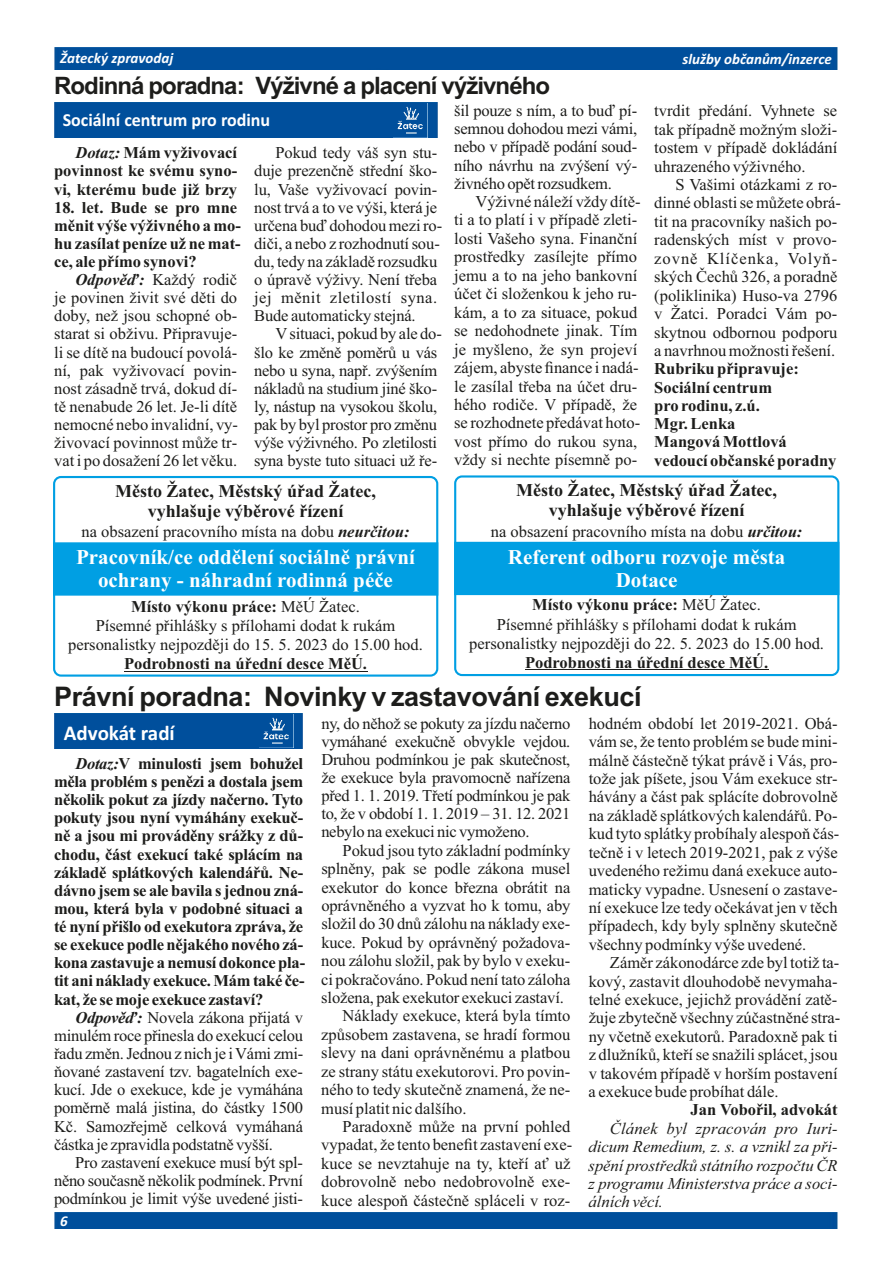
<style>
.page{position:relative;width:893px;height:1263px;background:#fff}
.page>*{position:absolute;margin:0;border:0;box-sizing:border-box;transform-origin:0 0}
.t1{font:700 27px "Arial";letter-spacing:-.015em;color:#1d1d1b}
.t2{font:700 24px "Arial";letter-spacing:-.04em;color:#1d1d1b}
.t3{font:700 21px/23.2px "Times New Roman";color:#fff;text-align:center}
.t4{font:700 21px "Calibri";color:#fff}
.t5{font:700 18.45px "Calibri";color:#fff}
.t6{font:700 18px/20px "Times New Roman";color:#1d1d1b;text-align:center}
.t7{font:16.5px/18.1px "Times New Roman";color:#1d1d1b;text-align:justify}
.t8{font:700 16.5px/18.1px "Times New Roman";letter-spacing:-.015em;color:#1d1d1b}
.t9{font:italic 16.5px/18.5px "Times New Roman";color:#1d1d1b;text-align:justify}
.t10{font:italic 700 15px "Calibri";color:#fff}
.s1{font-style:italic}
.s2{font-weight:700;font-style:italic}
.s3{font-weight:700}
</style>
<div class="page">
<div style="left:55px;top:47px;width:783px;height:22px;background:#004f9c"></div>
<div style="left:55px;top:1212px;width:783px;height:17px;background:#004f9c"></div>
<div style="left:54px;top:103px;width:383px;height:35px;background:#004f9c"></div>
<img style="left:394px;top:103px;width:33px;height:35px">
<div style="left:54px;top:714px;width:249px;height:34px;background:#004f9c"></div>
<img style="left:260px;top:714px;width:33px;height:34px">
<svg style="left:56px;top:541px;width:383px;height:56px;background:#0ca3e4"></svg>
<div style="left:457px;top:541px;width:383px;height:55px;background:#009fe3"></div>
<hr style="left:124px;top:671px;width:243px;height:1px;background:#1d1d1b">
<hr style="left:525px;top:669px;width:243px;height:1px;background:#1d1d1b">
<div style="left:53px;top:476px;width:385px;height:201px;border:2px solid #009fe3;border-radius:7px"></div>
<div style="left:454px;top:475px;width:385px;height:201px;border:2px solid #009fe3;border-radius:7px"></div>
<p class="t10" style="left:60px;top:52px;width:114px">Žatecký zpravodaj</p>
<h2 class="t2" style="left:54px;top:77px;width:497px">Rodinná poradna: Výživné a placení výživného</h2>
<p class="t5" style="left:63px;top:112px;width:209px">Sociální centrum pro rodinu</p>
<p class="t7" style="left:454px;top:103px;width:185px">šil pouze s ním, a to buď pí&shy;semnou dohodou mezi vámi, nebo v případě podání soud&shy;ního návrhu na zvýšení vý&shy;živného opět rozsudkem.</p>
<p class="t7" style="left:454px;top:194px;width:188px;text-align:left;text-indent:21px">Výživné náleží vždy dítě&shy;ti a to platí i v případě zleti&shy;losti Vašeho syna. Finanční prostředky zasílejte přímo jemu a to na jeho bankovní účet či složenkou k jeho ru&shy;kám, a to za situace, pokud se nedohodnete jinak. Tím je myšleno, že syn projeví zájem, abyste finance i nadá&shy;le zasílal třeba na účet dru&shy;hého rodiče. V případě, že se rozhodnete předávat hoto&shy;vost přímo do rukou syna, vždy si nechte písemně po-</p>
<p class="t8" style="left:54px;top:145px;width:185px;text-align:justify;text-indent:21px"><span class="s1">Dotaz:</span> Mám vyživovací povinnost ke svému syno&shy;vi, kterému bude již brzy</p>
<p class="t8" style="left:54px;top:200px;width:188px">18. let. Bude se pro mne měnit výše výživného a mo&shy;hu zasílat peníze už ne mat&shy;ce, ale přímo synovi?</p>
<p class="t7" style="left:54px;top:272px;width:185px;text-indent:21px"><span class="s2">Odpověď:</span> Každý rodič je povinen živit své děti do doby, než jsou schopné ob&shy;starat si obživu. Připravuje&shy;li se dítě na budoucí povolá&shy;ní, pak vyživovací povin&shy;nost zásadně trvá, dokud dí&shy;tě nenabude 26 let. Je-li dítě nemocné nebo invalidní, vy&shy;živovací povinnost může tr&shy;vat i po dosažení 26 let věku.</p>
<p class="t7" style="left:254px;top:145px;width:190px;text-align:left;text-indent:21px">Pokud tedy váš syn stu&shy;duje prezenčně střední ško&shy;lu, Vaše vyživovací povin&shy;nost trvá a to ve výši, která je určena buď dohodou mezi ro&shy;diči, a nebo z rozhodnutí sou&shy;du, tedy na základě rozsudku o úpravě výživy. Není třeba jej měnit zletilostí syna.<br>Bude automaticky stejná.</p>
<p class="t7" style="left:254px;top:326px;width:189px;text-align:left;text-indent:21px">Vsituaci, pokud by ale do&shy;šlo ke změně poměrů u vás nebo u syna, např. zvýšením nákladů na studium jiné ško&shy;ly, nástup na vysokou školu, pak by byl prostor pro změnu výše výživného. Po zletilosti syna byste tuto situaci už ře-</p>
<p class="t10" style="left:683px;top:53px;width:151px">služby občanům/inzerce</p>
<p class="t7" style="left:654px;top:103px;width:185px">tvrdit předání. Vyhnete se tak případně možným složi&shy;tostem v případě dokládání uhrazeného výživného.</p>
<p class="t7" style="left:654px;top:177px;width:188px;text-align:left;text-indent:21px">S Vašimi otázkami z ro&shy;dinné oblasti se můžete obrá&shy;tit na pracovníky našich po&shy;radenských míst v provo&shy;zovně Klíčenka, Volyň&shy;ských Čechů 326, a poradně (poliklinika) Huso-va 2796 v Žatci. Poradci Vám po&shy;skytnou odbornou podporu a navrhnou možnosti řešení.</p>
<p class="t8" style="left:654px;top:361px;width:184px">Rubriku připravuje:<br>Sociální centrum<br>pro rodinu, z.ú.<br>Mgr. Lenka<br>Mangová Mottlová vedoucí občanské poradny</p>
<p class="t6" style="left:115px;top:482px;width:262px">Město Žatec, Městský úřad Žatec, vyhlašuje výběrové řízení</p>
<p class="t7" style="left:81px;top:524px;width:330px">na obsazení pracovního místa na dobu <span class="s2">neurčitou:</span></p>
<p class="t3" style="left:76px;top:548px;width:340px">Pracovník/ce oddělení sociálně právní ochrany - náhradní rodinná péče</p>
<p class="t7" style="left:68px;top:598px;width:356px;line-height:19.4px;text-align:center"><span class="s3">Místo výkonu práce:</span> MěÚ Žatec.<br>Písemné přihlášky s přílohami dodat k rukám personalistky nejpozději do 15. 5. 2023 do 15.00 hod.</p>
<p class="t8" style="left:124px;top:656px;width:245px">Podrobnosti na úřední desce MěÚ.</p>
<p class="t6" style="left:516px;top:482px;width:262px">Město Žatec, Městský úřad Žatec, vyhlašuje výběrové řízení</p>
<p class="t7" style="left:491px;top:524px;width:313px">na obsazení pracovního místa na dobu <span class="s2">určitou:</span></p>
<p class="t3" style="left:508px;top:547px;width:279px">Referent odboru rozvoje města<br>Dotace</p>
<p class="t7" style="left:469px;top:597px;width:356px;line-height:19.4px;text-align:center"><span class="s3">Místo výkonu práce:</span> MěÚ Žatec.<br>Písemné přihlášky s přílohami dodat k rukám personalistky nejpozději do 22. 5. 2023 do 15.00 hod.</p>
<p class="t8" style="left:525px;top:655px;width:245px">Podrobnosti na úřední desce MěÚ.</p>
<h1 class="t1" style="left:54px;top:686px;width:589px">Právní poradna: Novinky v zastavování exekucí</h1>
<p class="t4" style="left:64px;top:724px;width:112px">Advokát radí</p>
<p class="t8" style="left:54px;top:756px;width:253px;text-indent:21px"><span class="s1">Dotaz:</span>V minulosti jsem bohužel měla problém s penězi a dostala jsem několik pokut za jízdy načerno. Tyto pokuty jsou nyní vymáhány exekuč&shy;ně a jsou mi prováděny srážky z dů&shy;chodu, část exekucí také splácím na základě splátkových kalendářů. Ne&shy;dávno jsem se ale bavila s jednou zná&shy;mou, která byla v podobné situaci a té nyní přišlo od exekutora zpráva, že se exekuce podle nějakého nového zá&shy;kona zastavuje a nemusí dokonce pla&shy;tit ani náklady exekuce. Mám také če&shy;kat, že se moje exekuce zastaví?</p>
<p class="t7" style="left:54px;top:1010px;width:251px;text-indent:21px"><span class="s2">Odpověď:</span> Novela zákona přijatá v minulém roce přinesla do exekucí celou řadu změn. Jednou z nich je i Vámi zmi&shy;ňované zastavení tzv. bagatelních exe&shy;kucí. Jde o exekuce, kde je vymáhána poměrně malá jistina, do částky 1500<br>Kč. Samozřejmě celková vymáhaná částka je zpravidla podstatně vyšší.</p>
<p class="t7" style="left:54px;top:1155px;width:251px;text-indent:21px">Pro zastavení exekuce musí být spl&shy;něno současně několik podmínek. První podmínkou je limit výše uvedené jisti-</p>
<p class="t7" style="left:589px;top:715px;width:252px">hodném období let 2019-2021. Obá&shy;vám se, že tento problém se bude mini&shy;málně částečně týkat právě i Vás, pro&shy;tože jak píšete, jsou Vám exekuce str&shy;hávány a část pak splácíte dobrovolně na základě splátkových kalendářů. Po&shy;kud tyto splátky probíhaly alespoň čás&shy;tečně i v letech 2019-2021, pak z výše uvedeného režimu daná exekuce auto&shy;maticky vypadne. Usnesení o zastave&shy;ní exekuce lze tedy očekávat jen v těch případech, kdy byly splněny skutečně všechny podmínky výše uvedené.</p>
<p class="t7" style="left:589px;top:955px;width:253px;text-align:left;text-indent:21px">Záměr zákonodárce zde byl totiž ta&shy;kový, zastavit dlouhodobě nevymaha&shy;telné exekuce, jejichž provádění zatě&shy;žuje zbytečně všechny zúčastněné stra&shy;ny včetně exekutorů. Paradoxně pak ti z dlužníků, kteří se snažili splácet, jsou v takovém případě v horším postavení a exekuce bude probíhat dále.</p>
<p class="t8" style="left:690px;top:1102px;width:149px">Jan Vobořil, advokát</p>
<p class="t9" style="left:589px;top:1120px;width:251px;text-indent:21px">Článek byl zpracován pro Iuri&shy;dicum Remedium, z. s. a vznikl za při&shy;spění prostředků státního rozpočtu ČR z programu Ministerstva práce a soci&shy;álních věcí.</p>
<p class="t7" style="left:321px;top:716px;width:251px">ny, do něhož se pokuty za jízdu načerno vymáhané exekučně obvykle vejdou.<br>Druhou podmínkou je pak skutečnost, že exekuce byla pravomocně nařízena před 1. 1. 2019. Třetí podmínkou je pak to, že v období 1. 1. 2019 – 31. 12. 2021 nebylo na exekuci nic vymoženo.</p>
<p class="t7" style="left:343px;top:843px;width:229px">Pokud jsou tyto základní podmínky</p>
<p class="t7" style="left:321px;top:861px;width:251px">splněny, pak se podle zákona musel</p>
<p class="t7" style="left:321px;top:879px;width:251px">exekutor do konce března obrátit na</p>
<p class="t7" style="left:321px;top:898px;width:251px">oprávněného a vyzvat ho k tomu, aby</p>
<p class="t7" style="left:321px;top:916px;width:251px">složil do 30 dnů zálohu na náklady exe-</p>
<p class="t7" style="left:321px;top:935px;width:251px">kuce. Pokud by oprávněný požadova-</p>
<p class="t7" style="left:321px;top:953px;width:251px">nou zálohu složil, pak by bylo v exeku-</p>
<p class="t7" style="left:321px;top:972px;width:251px">ci pokračováno. Pokud není tato záloha</p>
<p class="t7" style="left:321px;top:990px;width:244px">složena, pak exekutor exekuci zastaví.</p>
<p class="t7" style="left:343px;top:1008px;width:229px">Náklady exekuce, která byla tímto</p>
<p class="t7" style="left:321px;top:1027px;width:251px">způsobem zastavena, se hradí formou</p>
<p class="t7" style="left:321px;top:1045px;width:251px">slevy na dani oprávněnému a platbou</p>
<p class="t7" style="left:321px;top:1064px;width:251px">ze strany státu exekutorovi. Pro povin-</p>
<p class="t7" style="left:321px;top:1082px;width:251px">ného to tedy skutečně znamená, že ne-</p>
<p class="t7" style="left:321px;top:1100px;width:147px">musí platit nic dalšího.</p>
<p class="t7" style="left:343px;top:1119px;width:229px">Paradoxně může na první pohled</p>
<p class="t7" style="left:321px;top:1137px;width:253px">vypadat, že tento benefit zastavení exe-</p>
<p class="t7" style="left:321px;top:1156px;width:251px">kuce se nevztahuje na ty, kteří ať už</p>
<p class="t7" style="left:321px;top:1174px;width:251px">dobrovolně nebo nedobrovolně exe-</p>
<p class="t7" style="left:321px;top:1192px;width:251px">kuce alespoň částečně spláceli v roz-</p>
<p class="t10" style="left:60px;top:1214px;width:9px">6</p>
</div>
